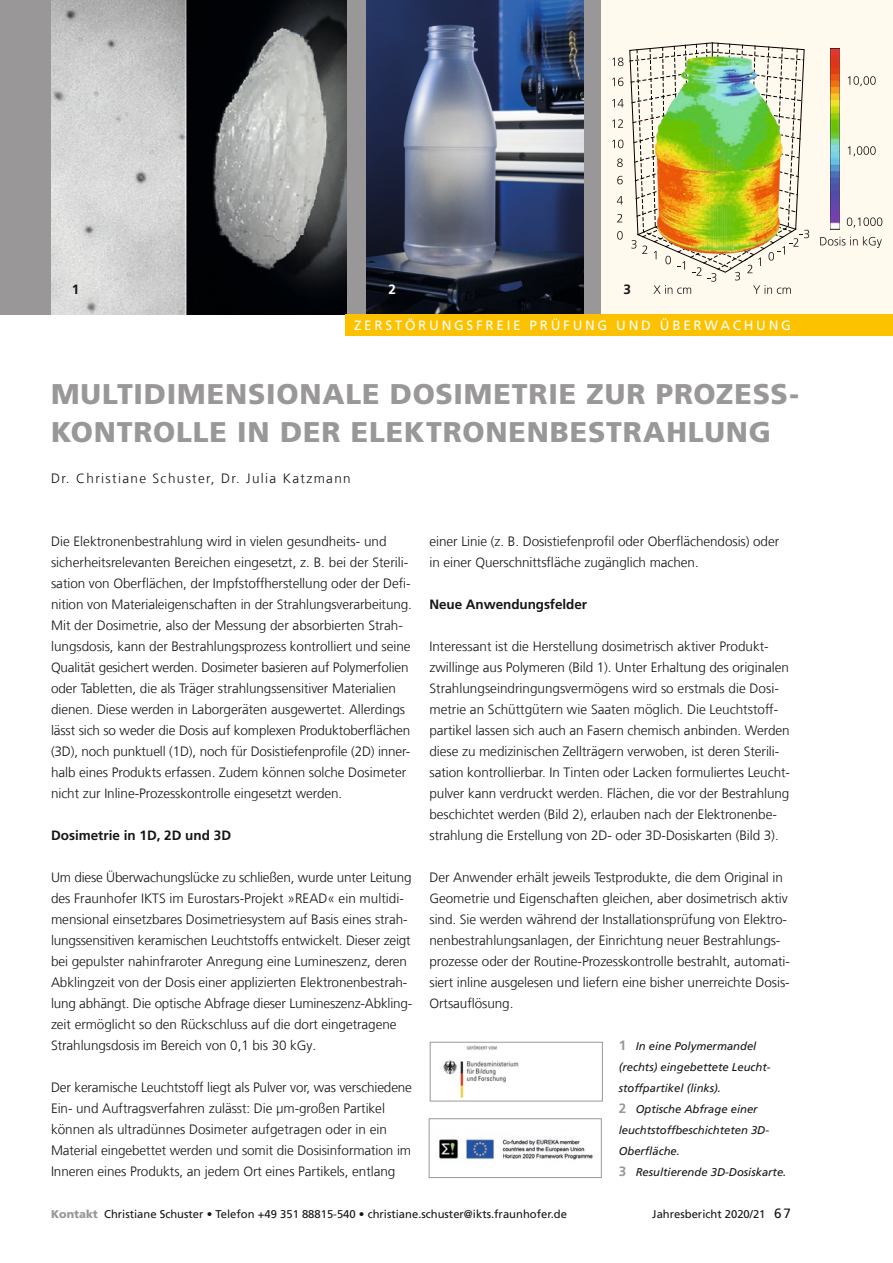
<style>
.page{position:relative;width:893px;height:1263px;background:#fff}
.page>*{position:absolute;margin:0;border:0;box-sizing:border-box;transform-origin:0 0}
._03_Standardüberschr{font:900 28.5px/37.5px "Frutiger LT Com";letter-spacing:.03em;color:#999798}
._06_Fließtext{font:300 13.5px/21px "Frutiger LT Com";letter-spacing:-.005em;color:#151616}
._07_Zwischenüberschr{font:700 13.5px "Frutiger LT Com";letter-spacing:-.005em;color:#151616}
._04_Einleitungstext{font:300 13.5px "Frutiger LT Com";letter-spacing:.1em;color:#151616}
._13_Reiter{font:13.5px "Frutiger LT Com";letter-spacing:.2em;color:#fff}
._18_Bildzahl_Schwarz{font:700 13.5px "Frutiger LT Com";color:#151616}
._18_Bildzahl_Schwarz-2{font:700 13.5px "Frutiger LT Com";color:#fff}
._05_Marginalie_Bildu{font:italic 11.25px/21px "Frutiger LT Com";color:#151616}
._12_Footerzeile{font:11.25px "Frutiger LT Com";color:#151616}
.s1{font-weight:700;font-style:normal;font-size:13.5px;color:#999798}
.s2{font-weight:900;color:#999798}
.s3{font-size:13.5px}
</style>
<div class="page">
<div style="left:0;top:0;width:893px;height:315px;background:#999798"></div>
<img style="left:439px;top:1139px;width:154px;height:21px">
<div style="left:429px;top:1118px;width:173px;height:60px;border:1px solid #999"></div>
<img style="left:367px;top:0;width:217px;height:315px">
<div style="left:602px;top:0;width:291px;height:315px;background:#fffaed"></div>
<svg style="left:848px;top:76px;width:28px;height:10px"></svg>
<svg style="left:848px;top:146px;width:28px;height:10px"></svg>
<svg style="left:847px;top:217px;width:35px;height:11px"></svg>
<svg style="left:820px;top:236px;width:62px;height:12px"></svg>
<svg style="left:612px;top:48px;width:197px;height:246px"></svg>
<img style="left:831px;top:49px;width:9px;height:180px">
<img style="left:51px;top:0;width:296px;height:315px">
<div style="left:346px;top:315px;width:547px;height:21px;background:#fcc200"></div>
<img style="left:651px;top:42px;width:152px;height:212px">
<img style="left:443px;top:1045px;width:76px;height:54px">
<div style="left:430px;top:1042px;width:173px;height:59px;border:1px solid #999"></div>
<p class="_18_Bildzahl_Schwarz" style="left:72px;top:281px;width:9px">1</p>
<p class="_18_Bildzahl_Schwarz-2" style="left:389px;top:281px;width:9px">2</p>
<p class="_18_Bildzahl_Schwarz" style="left:623px;top:281px;width:9px">3</p>
<p class="_13_Reiter" style="left:354px;top:318px;width:438px">ZERSTÖRUNGSFREIE PRÜFUNG UND ÜBERWACHUNG</p>
<p class="_03_Standardüberschr" style="left:51px;top:375px;width:750px">MULTIDIMENSIONALE DOSIMETRIE ZUR PROZESS-<br>KONTROLLE IN DER ELEKTRONENBESTRAHLUNG</p>
<p class="_04_Einleitungstext" style="left:51px;top:470px;width:301px">Dr. Christiane Schuster, Dr. Julia Katzmann</p>
<p class="_06_Fließtext" style="left:51px;top:531px;width:362px">Die Elektronenbestrahlung wird in vielen gesundheits- und sicherheitsrelevanten Bereichen eingesetzt, z. B. bei der Sterili&shy;sation von Oberflächen, der Impfstoffherstellung oder der Defi&shy;nition von Materialeigenschaften in der Strahlungsverarbeitung.<br>Mit der Dosimetrie, also der Messung der absorbierten Strah&shy;lungsdosis, kann der Bestrahlungsprozess kontrolliert und seine Qualität gesichert werden. Dosimeter basieren auf Polymerfolien oder Tabletten, die als Träger strahlungssensitiver Materialien dienen. Diese werden in Laborgeräten ausgewertet. Allerdings lässt sich so weder die Dosis auf komplexen Produktoberflächen (3D), noch punktuell (1D), noch für Dosistiefenprofile (2D) inner&shy;halb eines Produkts erfassen. Zudem können solche Dosimeter nicht zur Inline-Prozesskontrolle eingesetzt werden.</p>
<p class="_07_Zwischenüberschr" style="left:51px;top:827px;width:182px">Dosimetrie in 1D, 2D und 3D</p>
<p class="_06_Fließtext" style="left:51px;top:867px;width:363px">Um diese Überwachungslücke zu schließen, wurde unter Leitung des Fraunhofer IKTS im Eurostars-Projekt »READ« ein multidi&shy;mensional einsetzbares Dosimetriesystem auf Basis eines strah&shy;lungssensitiven keramischen Leuchtstoffs entwickelt. Dieser zeigt bei gepulster nahinfraroter Anregung eine Lumineszenz, deren Abklingzeit von der Dosis einer applizierten Elektronenbestrah&shy;lung abhängt. Die optische Abfrage dieser Lumineszenz-Abkling&shy;zeit ermöglicht so den Rückschluss auf die dort eingetragene Strahlungsdosis im Bereich von 0,1 bis 30 kGy.</p>
<p class="_06_Fließtext" style="left:51px;top:1077px;width:363px">Der keramische Leuchtstoff liegt als Pulver vor, was verschiedene Ein- und Auftragsverfahren zulässt: Die µm-großen Partikel können als ultradünnes Dosimeter aufgetragen oder in ein Material eingebettet werden und somit die Dosisinformation im Inneren eines Produkts, an jedem Ort eines Partikels, entlang</p>
<p class="_06_Fließtext" style="left:429px;top:531px;width:351px">einer Linie (z. B. Dosistiefenprofil oder Oberflächendosis) oder in einer Querschnittsfläche zugänglich machen.</p>
<p class="_07_Zwischenüberschr" style="left:429px;top:596px;width:159px">Neue Anwendungsfelder</p>
<p class="_06_Fließtext" style="left:429px;top:636px;width:362px">Interessant ist die Herstellung dosimetrisch aktiver Produkt&shy;zwillinge aus Polymeren (Bild 1). Unter Erhaltung des originalen Strahlungseindringungsvermögens wird so erstmals die Dosi&shy;metrie an Schüttgütern wie Saaten möglich. Die Leuchtstoff&shy;partikel lassen sich auch an Fasern chemisch anbinden. Werden diese zu medizinischen Zellträgern verwoben, ist deren Sterili&shy;sation kontrollierbar. In Tinten oder Lacken formuliertes Leucht&shy;pulver kann verdruckt werden. Flächen, die vor der Bestrahlung beschichtet werden (Bild 2), erlauben nach der Elektronenbe&shy;strahlung die Erstellung von 2D- oder 3D-Dosiskarten (Bild 3).</p>
<p class="_06_Fließtext" style="left:429px;top:867px;width:362px">Der Anwender erhält jeweils Testprodukte, die dem Original in Geometrie und Eigenschaften gleichen, aber dosimetrisch aktiv sind. Sie werden während der Installationsprüfung von Elektro&shy;nenbestrahlungsanlagen, der Einrichtung neuer Bestrahlungs&shy;prozesse oder der Routine-Prozesskontrolle bestrahlt, automati&shy;siert inline ausgelesen und liefern eine bisher unerreichte Dosis-Ortsauflösung.</p>
<p class="_05_Marginalie_Bildu" style="left:619px;top:1036px;width:153px"><span class="s1">1</span> In eine Polymermandel (rechts) eingebettete Leucht&shy;stoffpartikel (links).</p>
<p class="_05_Marginalie_Bildu" style="left:619px;top:1099px;width:152px"><span class="s1">2</span> Optische Abfrage einer leuchtstoffbeschichteten 3D-<br>Oberfläche.</p>
<p class="_05_Marginalie_Bildu" style="left:619px;top:1162px;width:169px"><span class="s1">3</span> Resultierende 3D-Dosiskarte.</p>
<p class="_12_Footerzeile" style="left:51px;top:1207px;width:517px"><span class="s2">Kontakt</span> Christiane Schuster • Telefon +49 351 88815-540 • christiane.schuster@ikts.fraunhofer.de</p>
<p class="_12_Footerzeile" style="left:652px;top:1207px;width:140px">Jahresbericht 2020/21 <span class="s3">67</span></p>
</div>
